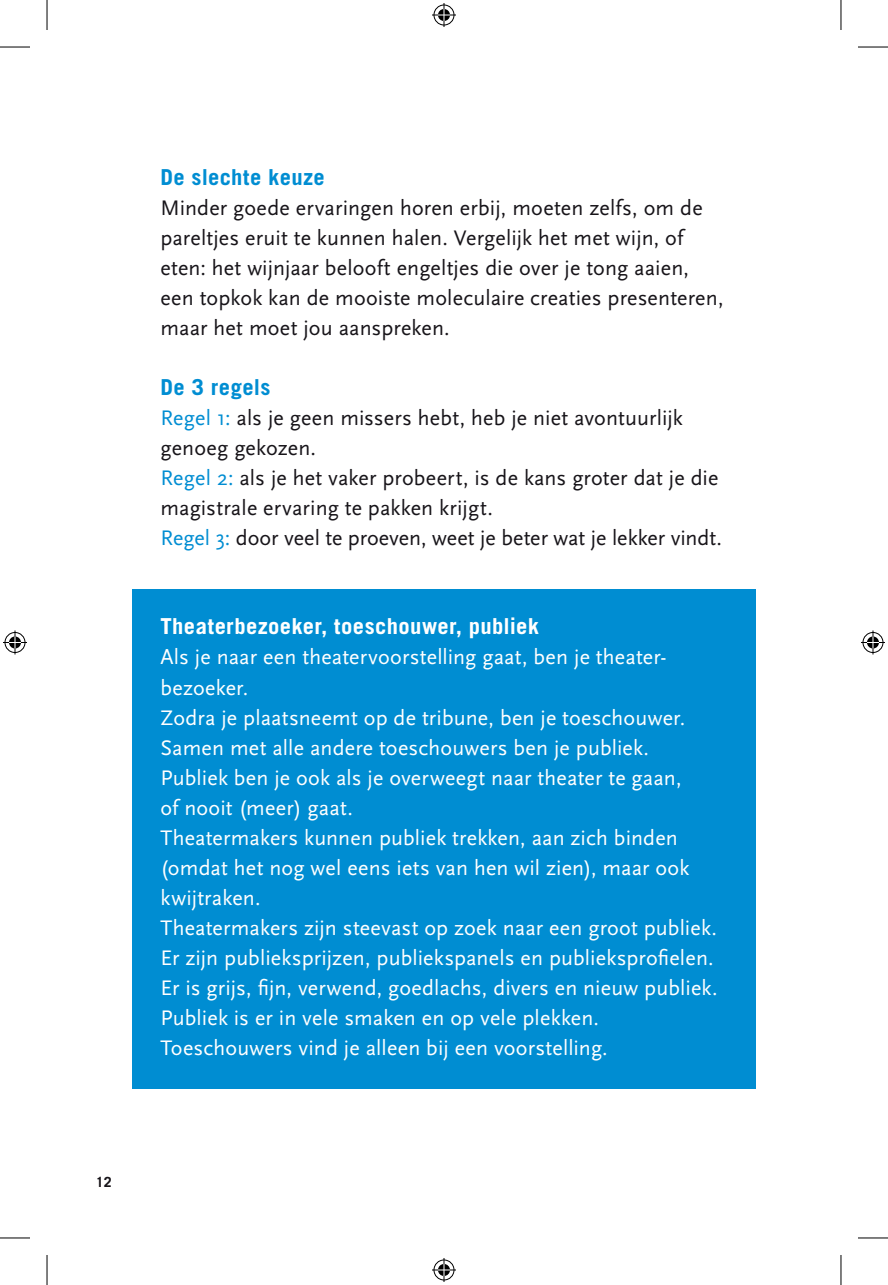
<style>
.page{position:relative;width:888px;height:1285px;background:#fff}
.page>*{position:absolute;margin:0;border:0;box-sizing:border-box;transform-origin:0 0}
.t1{font:22px/30px "Scala Sans";letter-spacing:.01em;color:#fff}
.t2{font:22px/30px "Scala Sans";letter-spacing:.005em;color:#171419}
.t3{font:700 22px "Tele 2";letter-spacing:.015em;color:#fff}
.t4{font:700 22px "Tele 2";letter-spacing:.015em;color:#008dd2}
.t5{font:700 14px "Tele 2";color:#171419}
.s1{color:#008dd2}
</style>
<div class="page">
<div style="left:132px;top:589px;width:624px;height:499px;background:#008dd2"></div>
<hr style="left:0;top:47px;width:30px;height:1px;background:#000">
<hr style="left:858px;top:47px;width:30px;height:1px;background:#000">
<hr style="left:0;top:1237px;width:30px;height:1px;background:#000">
<hr style="left:858px;top:1237px;width:30px;height:1px;background:#000">
<hr style="left:47px;top:0;width:1px;height:30px;background:#000">
<hr style="left:47px;top:1255px;width:1px;height:30px;background:#000">
<hr style="left:840px;top:0;width:1px;height:30px;background:#000">
<hr style="left:840px;top:1255px;width:1px;height:30px;background:#000">
<svg style="left:432px;top:3px;width:24px;height:24px"></svg>
<svg style="left:432px;top:1258px;width:24px;height:24px"></svg>
<svg style="left:3px;top:630px;width:24px;height:24px"></svg>
<svg style="left:861px;top:630px;width:24px;height:24px"></svg>
<p class="t5" style="left:96px;top:1173px;width:18px">12</p>
<p class="t4" style="left:160px;top:163px;width:166px">De slechte keuze</p>
<p class="t2" style="left:160px;top:193px;width:564px">Minder goede ervaringen horen erbij, moeten zelfs, om de pareltjes eruit te kunnen halen. Vergelijk het met wijn, of eten: het wijnjaar belooft engeltjes die over je tong aaien, een topkok kan de mooiste moleculaire creaties presenteren, maar het moet jou aanspreken.</p>
<p class="t4" style="left:160px;top:373px;width:112px">De 3 regels</p>
<p class="t2" style="left:160px;top:403px;width:563px"><span class="s1">Regel 1:</span> als je geen missers hebt, heb je niet avontuurlijk genoeg gekozen.<br><span class="s1">Regel 2:</span> als je het vaker probeert, is de kans groter dat je die magistrale ervaring te pakken krijgt.<br><span class="s1">Regel 3:</span> door veel te proeven, weet je beter wat je lekker vindt.</p>
<p class="t3" style="left:160px;top:613px;width:380px">Theaterbezoeker, toeschouwer, publiek</p>
<p class="t1" style="left:160px;top:643px;width:558px">Als je naar een theatervoorstelling gaat, ben je theater&shy;bezoeker.<br>Zodra je plaatsneemt op de tribune, ben je toeschouwer.<br>Samen met alle andere toeschouwers ben je publiek.<br>Publiek ben je ook als je overweegt naar theater te gaan,<br>of nooit (meer) gaat.<br>Theatermakers kunnen publiek trekken, aan zich binden (omdat het nog wel eens iets van hen wil zien), maar ook kwijtraken.<br>Theatermakers zijn steevast op zoek naar een groot publiek.<br>Er zijn publieksprijzen, publiekspanels en publieksprofielen.<br>Er is grijs, fijn, verwend, goedlachs, divers en nieuw publiek.<br>Publiek is er in vele smaken en op vele plekken.<br>Toeschouwers vind je alleen bij een voorstelling.</p>
</div>
